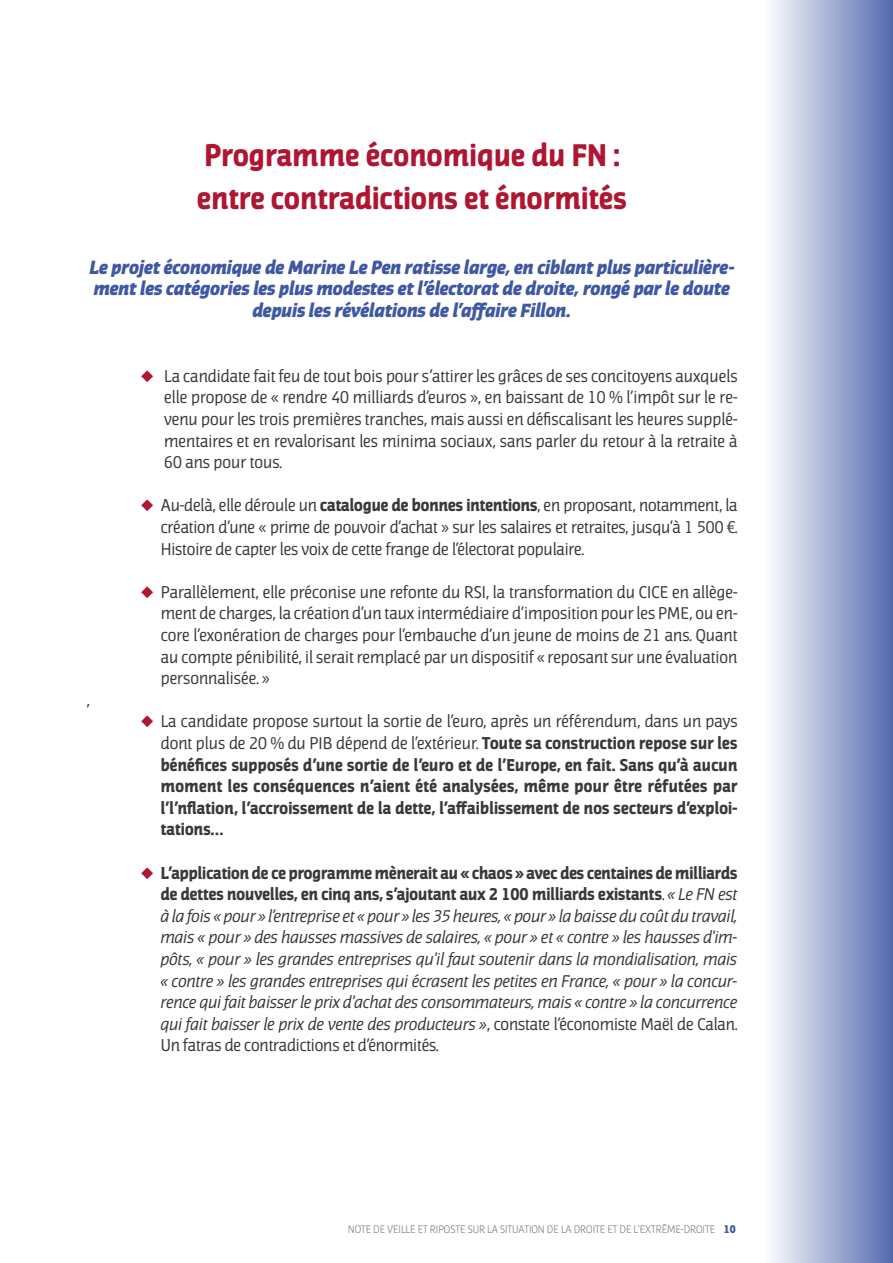
<style>
.page{position:relative;width:893px;height:1263px;background:#fff}
.page>*{position:absolute;margin:0;border:0;box-sizing:border-box;transform-origin:0 0}
.t1{font:700 30px/43.2px "Jaures";letter-spacing:.005em;color:#ae1632}
.t2{font:italic 900 18px/21.6px "Jaures";letter-spacing:.005em;color:#3f58a2;text-align:center}
.t3{font:16.5px/21.6px "Jaures";letter-spacing:.005em;color:#39383a;text-align:justify}
.t4{font:italic 16.5px/21.6px "Jaures";letter-spacing:-.005em;color:#39383a;text-align:justify}
.t5{font:700 16.5px/21.6px "Jaures";letter-spacing:.005em;color:#39383a;text-align:justify}
.t6{font:300 10.5px "Jaures";color:#747475}
.s1{color:#ae1632}
.s2{font-weight:700}
.s3{font-weight:400}
.s4{font-weight:700;font-style:normal}
.s5{font-style:normal}
.s6{font-weight:900;color:#3f58a2}
</style>
<div class="page">
<div style="left:767px;top:0;width:126px;height:1263px;background:linear-gradient(to right,#fbfcfd,#546aad)"></div>
<h1 class="t1" style="left:197px;top:134px;width:431px">Programme économique du FN : entre contradictions et énormités</h1>
<p class="t2" style="left:90px;top:257px;width:646px">Le projet économique de Marine Le Pen ratisse large, en ciblant plus particulière&shy;ment les catégories les plus modestes et l’électorat de droite, rongé par le doute depuis les révélations de l’affaire Fillon.</p>
<p class="t3" style="left:87px;top:689px;width:4px">,</p>
<p class="t3" style="left:164px;top:365px;width:575px;text-indent:-23px"><span class="s1">◆</span> La candidate fait feu de tout bois pour s’attirer les grâces de ses concitoyens auxquels elle propose de « rendre 40 milliards d’euros », en baissant de 10 % l’impôt sur le re&shy;venu pour les trois premières tranches, mais aussi en défiscalisant les heures supplé&shy;mentaires et en revalorisant les minima sociaux, sans parler du retour à la retraite à 60 ans pour tous.</p>
<p class="t3" style="left:161px;top:495px;width:578px;text-indent:-20px"><span class="s1">◆</span> Au-delà, elle déroule un <span class="s2">catalogue de bonnes intentions</span>, en proposant, notamment, la création d’une « prime de pouvoir d’achat » sur les salaires et retraites, jusqu’à 1 500 €.<br>Histoire de capter les voix de cette frange de l’électorat populaire.</p>
<p class="t3" style="left:161px;top:581px;width:578px;text-indent:-20px"><span class="s1">◆</span> Parallèlement, elle préconise une refonte du RSI, la transformation du CICE en allège&shy;ment de charges, la création d’un taux intermédiaire d’imposition pour les PME, ou en&shy;core l’exonération de charges pour l’embauche d’un jeune de moins de 21 ans. Quant au compte pénibilité, il serait remplacé par un dispositif « reposant sur une évaluation personnalisée. »</p>
<p class="t5" style="left:161px;top:711px;width:578px;text-indent:-20px"><span class="s1">◆</span> <span class="s3">La candidate propose surtout la sortie de l’euro, après un référendum, dans un pays dont plus de 20 % du PIB dépend de l’extérieur.</span> Toute sa construction repose sur les bénéfices supposés d’une sortie de l’euro et de l’Europe, en fait. Sans qu’à aucun moment les conséquences n’aient été analysées, même pour être réfutées par l’l’nflation, l’accroissement de la dette, l’affaiblissement de nos secteurs d’exploi&shy;tations…</p>
<p class="t4" style="left:161px;top:862px;width:578px;text-indent:-20px"><span class="s1">◆</span> <span class="s4">L’application de ce programme mènerait au « chaos » avec des centaines de milliards de dettes nouvelles, en cinq ans, s’ajoutant aux 2 100 milliards existants</span><span class="s5">.</span> « Le FN est à la fois « pour » l’entreprise et « pour » les 35 heures, « pour » la baisse du coût du travail, mais « pour » des hausses massives de salaires, « pour » et « contre » les hausses d'im&shy;pôts, « pour » les grandes entreprises qu'il faut soutenir dans la mondialisation, mais « contre » les grandes entreprises qui écrasent les petites en France, « pour » la concur&shy;rence qui fait baisser le prix d'achat des consommateurs, mais « contre » la concurrence qui fait baisser le prix de vente des producteurs »<span class="s5">, constate l’économiste Maël de Calan.<br>Un fatras de contradictions et d’énormités.</span></p>
<p class="t6" style="left:348px;top:1223px;width:389px">NOTE DE VEILLE ET RIPOSTE SUR LA SITUATION DE LA DROITE ET DE L’EXTRÊME-DROITE <span class="s6">10</span></p>
</div>
